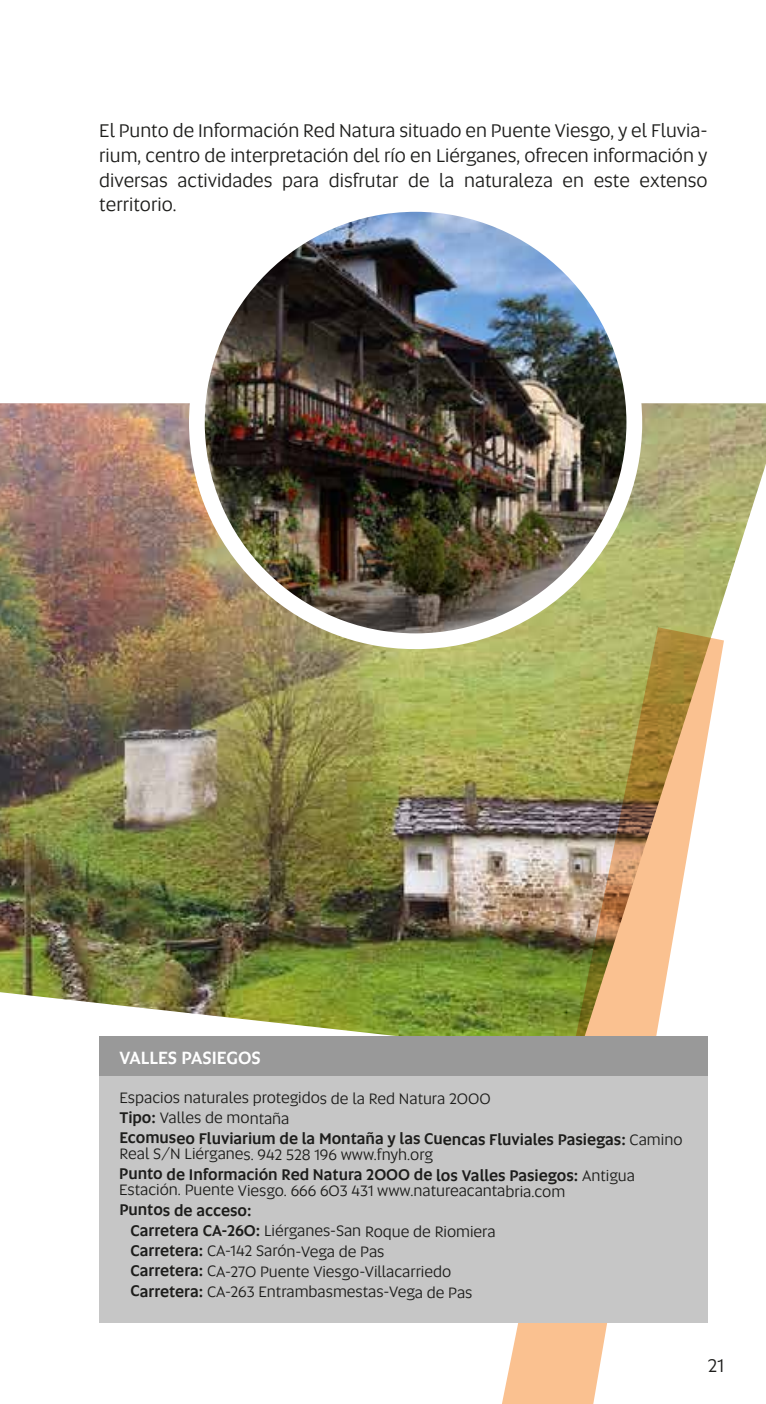
<style>
.page{position:relative;width:766px;height:1404px;background:#fff}
.page>*{position:absolute;margin:0;border:0;box-sizing:border-box;transform-origin:0 0}
.t1{font:19.12px/24.8px "Altis";color:#1d1d1b;text-align:justify}
.t2{font:500 18px "Altis";color:#fff}
.t3{font:15.75px/20.5px "Altis";letter-spacing:-.005em;color:#1d1d1b}
.t4{font:500 15.75px/20.5px "Altis";letter-spacing:-.005em;color:#1d1d1b}
.s1{font-weight:500}
.s2{font-weight:400}
</style>
<div class="page">
<img style="left:0;top:403px;width:765px;height:633px">
<img style="left:197px;top:213px;width:437px;height:422px">
<div style="left:189px;top:196px;width:453px;height:453px;border:16px solid #fff;border-radius:50%"></div>
<img style="left:501px;top:627px;width:222px;height:776px">
<div style="left:99px;top:1036px;width:608px;height:286px;background:#c6c6c6"></div>
<div style="left:99px;top:1036px;width:608px;height:39px;background:#999"></div>
<p class="t1" style="left:99px;top:117px;width:609px">El Punto de Información Red Natura situado en Puente Viesgo, y el Fluvia&shy;rium, centro de interpretación del río en Liérganes, ofrecen información y diversas actividades para disfrutar de la naturaleza en este extenso territorio.</p>
<p class="t2" style="left:119px;top:1044px;width:143px">VALLES PASIEGOS</p>
<p class="t3" style="left:119px;top:1087px;width:564px">Espacios naturales protegidos de la Red Natura 2000<br><span class="s1">Tipo:</span> Valles de montaña<br><span class="s1">Ecomuseo Fluviarium de la Montaña y las Cuencas Fluviales Pasiegas:</span> Camino</p>
<p class="t4" style="left:119px;top:1142px;width:517px"><span class="s2">Real S/N Liérganes. 942 528 196 www.fnyh.org<br></span>Punto de Información Red Natura 2000 de los Valles Pasiegos: <span class="s2">Antigua</span></p>
<p class="t3" style="left:119px;top:1179px;width:447px">Estación. Puente Viesgo. 666 603 431 www.natureacantabria.com</p>
<p class="t3" style="left:130px;top:1199px;width:366px;text-indent:-11px"><span class="s1">Puntos de acceso:<br>Carretera CA-260:</span> Liérganes-San Roque de Riomiera <span class="s1">Carretera:</span> CA-142 Sarón-Vega de Pas<br><span class="s1">Carretera:</span> CA-270 Puente Viesgo-Villacarriedo <span class="s1">Carretera:</span> CA-263 Entrambasmestas-Vega de Pas</p>
<p class="t1" style="left:707px;top:1352px;width:18px">21</p>
</div>
